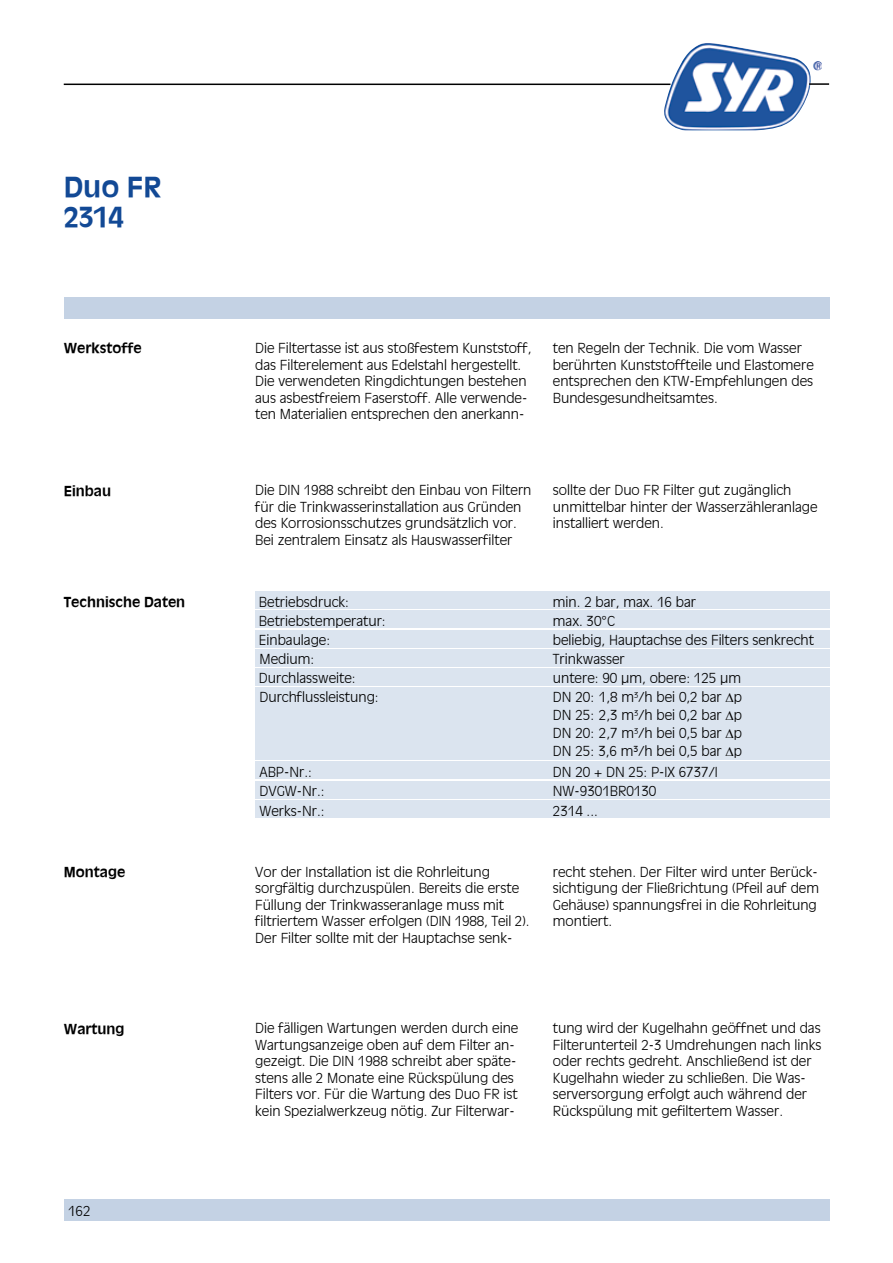
<style>
.page{position:relative;width:893px;height:1263px;background:#fff}
.page>*{position:absolute;margin:0;border:0;box-sizing:border-box;transform-origin:0 0}
.t1{font:700 27px/30px "Ant Oliv";color:#124995}
.t2{font:300 13.5px/16.5px "Ant Oliv";color:#000}
.t3{font:700 13.5px "Ant Oliv";color:#000}
</style>
<div class="page">
<div style="left:64px;top:298px;width:765px;height:21px;background:#c4d2e4"></div>
<div style="left:64px;top:1199px;width:765px;height:21px;background:#c4d2e4"></div>
<img style="left:663px;top:43px;width:159px;height:87px">
<hr style="left:64px;top:84px;width:606px;height:1px;background:#000">
<hr style="left:809px;top:83px;width:20px;height:2px;background:#000">
<div style="left:255px;top:592px;width:574px;height:17px;background:#dbe4ef"></div>
<div style="left:255px;top:611px;width:574px;height:17px;background:#dbe4ef"></div>
<div style="left:255px;top:630px;width:574px;height:17px;background:#dbe4ef"></div>
<div style="left:255px;top:649px;width:574px;height:17px;background:#dbe4ef"></div>
<div style="left:255px;top:687px;width:574px;height:72px;background:#dbe4ef"></div>
<div style="left:255px;top:668px;width:574px;height:17px;background:#dbe4ef"></div>
<div style="left:255px;top:762px;width:574px;height:17px;background:#dbe4ef"></div>
<div style="left:255px;top:801px;width:574px;height:17px;background:#dbe4ef"></div>
<div style="left:255px;top:781px;width:574px;height:17px;background:#dbe4ef"></div>
<h1 class="t1" style="left:64px;top:170px;width:99px">Duo FR<br>2314</h1>
<p class="t3" style="left:64px;top:340px;width:79px">Werkstoffe</p>
<p class="t2" style="left:255px;top:339px;width:278px">Die Filtertasse ist aus stoßfestem Kunststoff, das Filterelement aus Edelstahl hergestellt.<br>Die verwendeten Ringdichtungen bestehen aus asbestfreiem Faserstoff. Alle verwende&shy;ten Materialien entsprechen den anerkann-</p>
<p class="t2" style="left:553px;top:339px;width:263px">ten Regeln der Technik. Die vom Wasser berührten Kunststoffteile und Elastomere entsprechen den KTW-Empfehlungen des Bundesgesundheitsamtes.</p>
<p class="t3" style="left:64px;top:482px;width:49px">Einbau</p>
<p class="t2" style="left:255px;top:482px;width:278px">Die DIN 1988 schreibt den Einbau von Filtern für die Trinkwasserinstallation aus Gründen des Korrosionsschutzes grundsätzlich vor.<br>Bei zentralem Einsatz als Hauswasserfilter</p>
<p class="t2" style="left:553px;top:482px;width:266px">sollte der Duo FR Filter gut zugänglich unmittelbar hinter der Wasserzähleranlage installiert werden.</p>
<p class="t3" style="left:64px;top:594px;width:123px">Technische Daten</p>
<p class="t2" style="left:259px;top:593px;width:92px">Betriebsdruck:</p>
<p class="t2" style="left:553px;top:593px;width:145px">min. 2 bar, max. 16 bar</p>
<p class="t2" style="left:259px;top:612px;width:128px">Betriebstemperatur:</p>
<p class="t2" style="left:553px;top:612px;width:64px">max. 30°C</p>
<p class="t2" style="left:259px;top:631px;width:73px">Einbaulage:</p>
<p class="t2" style="left:553px;top:631px;width:263px">beliebig, Hauptachse des Filters senkrecht</p>
<p class="t2" style="left:259px;top:650px;width:56px">Medium:</p>
<p class="t2" style="left:553px;top:650px;width:73px">Trinkwasser</p>
<p class="t2" style="left:259px;top:688px;width:121px">Durchflussleistung:</p>
<p class="t2" style="left:553px;top:688px;width:191px;line-height:18px;text-align:justify">DN 20: 1,8 m<sup>3</sup>/h bei 0,2 bar ∆p DN 25: 2,3 m<sup>3</sup>/h bei 0,2 bar ∆p DN 20: 2,7 m<sup>3</sup>/h bei 0,5 bar ∆p DN 25: 3,6 m³/h bei 0,5 bar ∆p</p>
<p class="t2" style="left:259px;top:670px;width:98px">Durchlassweite:</p>
<p class="t2" style="left:553px;top:670px;width:190px">untere: 90 µm, obere: 125 µm</p>
<p class="t2" style="left:259px;top:763px;width:54px">ABP-Nr.:</p>
<p class="t2" style="left:553px;top:763px;width:166px">DN 20 + DN 25: P-IX 6737/I</p>
<p class="t2" style="left:259px;top:802px;width:67px">Werks-Nr.:</p>
<p class="t2" style="left:553px;top:802px;width:47px">2314 ...</p>
<p class="t2" style="left:259px;top:782px;width:67px">DVGW-Nr.:</p>
<p class="t2" style="left:553px;top:782px;width:105px">NW-9301BR0130</p>
<p class="t3" style="left:64px;top:864px;width:63px">Montage</p>
<p class="t2" style="left:255px;top:863px;width:276px">Vor der Installation ist die Rohrleitung sorgfältig durchzuspülen. Bereits die erste Füllung der Trinkwasseranlage muss mit filtriertem Wasser erfolgen (DIN 1988, Teil 2).<br>Der Filter sollte mit der Hauptachse senk-</p>
<p class="t2" style="left:553px;top:863px;width:268px">recht stehen. Der Filter wird unter Berück&shy;sichtigung der Fließrichtung (Pfeil auf dem Gehäuse) spannungsfrei in die Rohrleitung montiert.</p>
<p class="t3" style="left:64px;top:1020px;width:62px">Wartung</p>
<p class="t2" style="left:255px;top:1020px;width:265px">Die fälligen Wartungen werden durch eine Wartungsanzeige oben auf dem Filter an&shy;gezeigt. Die DIN 1988 schreibt aber späte&shy;stens alle 2 Monate eine Rückspülung des Filters vor. Für die Wartung des Duo FR ist kein Spezialwerkzeug nötig. Zur Filterwar-</p>
<p class="t2" style="left:553px;top:1020px;width:270px">tung wird der Kugelhahn geöffnet und das Filterunterteil 2-3 Umdrehungen nach links oder rechts gedreht. Anschließend ist der Kugelhahn wieder zu schließen. Die Was&shy;serversorgung erfolgt auch während der Rückspülung mit gefiltertem Wasser.</p>
<p class="t2" style="left:68px;top:1203px;width:24px">162</p>
</div>
